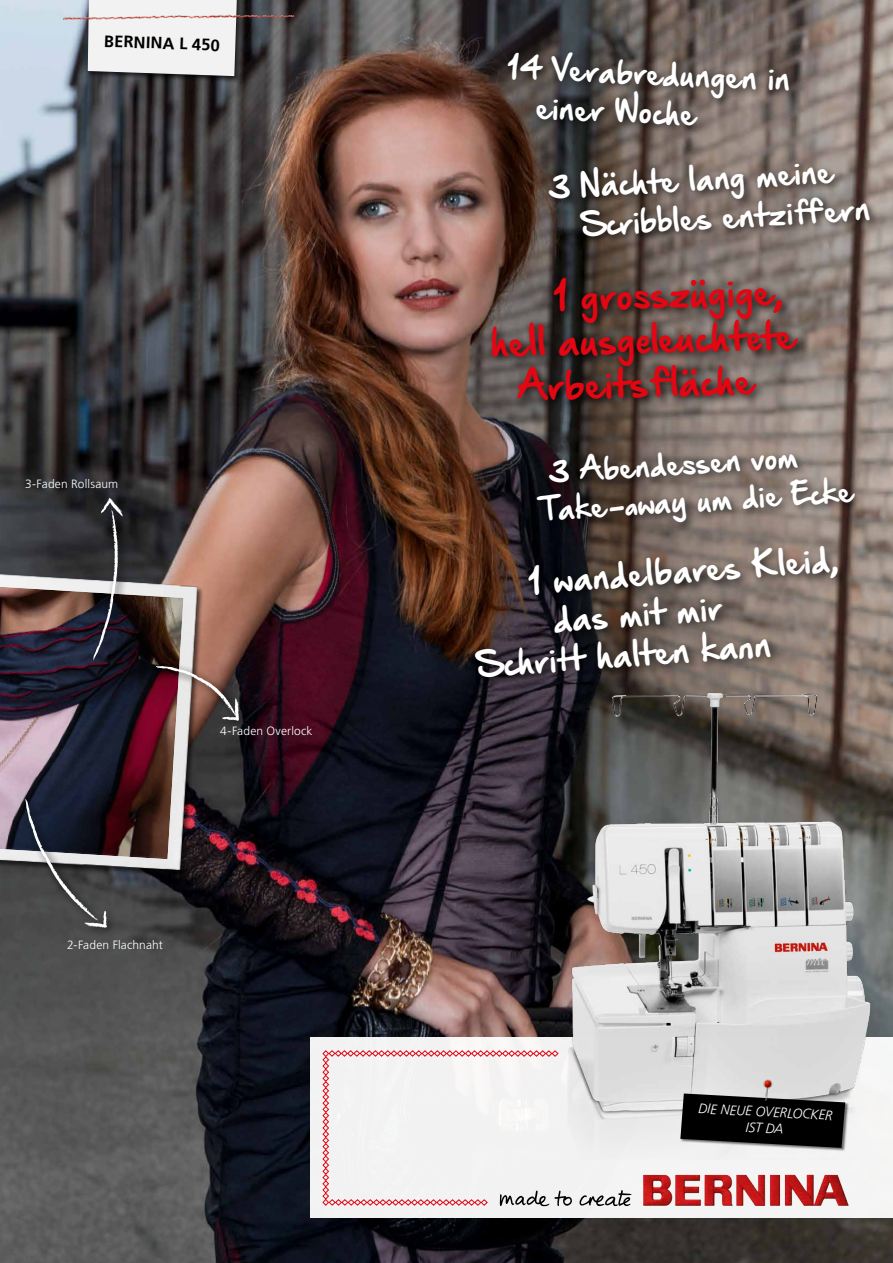
<style>
.page{position:relative;width:893px;height:1263px;background:#fff}
.page>*{position:absolute;margin:0;border:0;box-sizing:border-box;transform-origin:0 0}
.t1{font:33.75px "Hand Of Sean Pro";color:#e30613}
.t2{font:30.15px "Hand Of Sean Pro";color:#fff}
.t3{font:28.05px/39.2px "Hand Of Sean Pro";color:#fff}
.t4{font:27.45px/38.5px "Hand Of Sean Pro";color:#fff}
.t5{font:26.55px/37.5px "Hand Of Sean Pro";color:#fff}
.t6{font:700 16.5px "Frutiger LT Std";color:#000}
.t7{font:italic 300 13.8px/16.5px "Frutiger LT Std";color:#fff;text-align:center}
.t8{font:300 12px "Frutiger LT Std";letter-spacing:.01em;color:#fff}
</style>
<div class="page">
<img style="left:0;top:0;width:893px;height:1263px">
<div style="left:311px;top:1037px;width:582px;height:181px;background:#f4f3f3"></div>
<img style="left:486px;top:653px;width:407px;height:480px">
<div style="left:85px;top:0;width:159px;height:83px;background:#000;opacity:.75"></div>
<div style="left:88px;top:0;width:149px;height:76px;background:#f2f2f2"></div>
<img style="left:64px;top:10px;width:229px;height:13px">
<img style="left:643px;top:1175px;width:206px;height:31px">
<svg style="left:579px;top:1190px;width:53px;height:16px"></svg>
<svg style="left:322px;top:1050px;width:250px;height:156px"></svg>
<img style="left:0;top:555px;width:214px;height:351px">
<img style="left:0;top:585px;width:185px;height:275px">
<div style="left:21px;top:795px;width:97px;height:143px;background:#000;opacity:.75"></div>
<svg style="left:25px;top:799px;width:83px;height:130px;background:#43454b"></svg>
<div style="left:152px;top:661px;width:98px;height:70px;background:#000;opacity:.75"></div>
<svg style="left:156px;top:666px;width:84px;height:56px;background:#855f60"></svg>
<div style="left:89px;top:506px;width:40px;height:164px;background:#000;opacity:.75"></div>
<svg style="left:93px;top:498px;width:30px;height:162px;background:#424248"></svg>
<div style="left:680px;top:1093px;width:169px;height:58px;background:#000;opacity:.55"></div>
<svg style="left:680px;top:1093px;width:165px;height:55px;background:#262626"></svg>
<img style="left:734px;top:1058px;width:61px;height:65px">
<div style="left:504px;top:47px;width:296px;height:90px;background:#000;opacity:.65"></div>
<div style="left:487px;top:274px;width:322px;height:137px;background:#000;opacity:.85"></div>
<div style="left:532px;top:447px;width:334px;height:86px;background:#000;opacity:.65"></div>
<div style="left:545px;top:160px;width:334px;height:85px;background:#000;opacity:.65"></div>
<div style="left:470px;top:541px;width:378px;height:147px;background:#000;opacity:.65"></div>
<h3 class="t6" style="left:105px;top:31px;width:117px;rotate:2deg">BERNINA L 450</h3>
<p class="t8" style="left:25px;top:477px;width:95px">3-Faden Rollsaum</p>
<p class="t8" style="left:220px;top:724px;width:94px">4-Faden Overlock</p>
<p class="t8" style="left:67px;top:938px;width:97px">2-Faden Flachnaht</p>
<h3 class="t4" style="left:538px;top:52px;width:254px;text-indent:-31px;rotate:2deg">14 Verabredungen in einer Woche</h3>
<h3 class="t3" style="left:579px;top:168px;width:291px;text-indent:-32px;rotate:-3deg">3 Nächte lang meine<br>Scribb les entziffern</h3>
<h1 class="t1" style="left:552px;top:281px;width:233px;rotate:-2deg">1 gross zügige,</h1>
<h1 class="t1" style="left:490px;top:327px;width:277px;rotate:-2deg">hell ausgele uchtete</h1>
<h1 class="t1" style="left:516px;top:370px;width:239px;rotate:-2deg">Arbeitsfl äche</h1>
<h3 class="t5" style="left:538px;top:454px;width:315px;text-indent:10px;rotate:-3deg">3 Abendess en vom<br>Take-awa y um die Ecke</h3>
<h2 class="t2" style="left:527px;top:566px;width:314px;rotate:-4deg">1 wandelbares Kleid,</h2>
<h2 class="t2" style="left:552px;top:604px;width:171px;rotate:-4deg">das mit mir</h2>
<h2 class="t2" style="left:476px;top:650px;width:280px;rotate:-4deg">Schritt halten kann</h2>
<p class="t7" style="left:699px;top:1100px;width:136px;rotate:3deg">DIE NEUE OVERLOCKER<br>IST DA</p>
</div>
